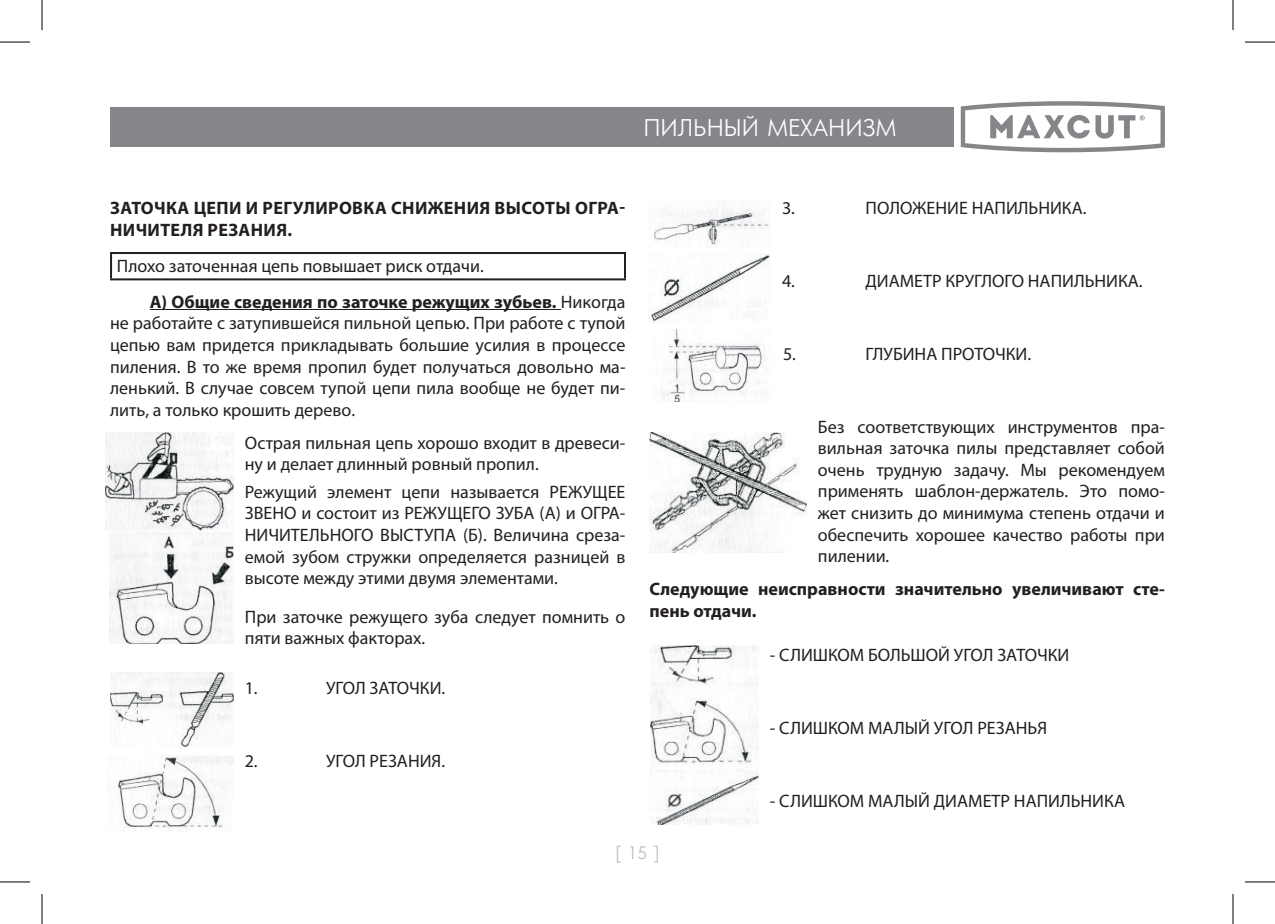
<style>
.page{position:relative;width:1275px;height:924px;background:#fff}
.page>*{position:absolute;margin:0;border:0;box-sizing:border-box;transform-origin:0 0}
.t1{font:24px "Futuris Cyrillic";color:#fff}
.t2{font:18px/21.6px "Myriad Pro";color:#231f20}
.t3{font:700 18px/21.6px "Myriad Pro";color:#231f20}
.t4{font:18px "Futuris Cyrillic";color:#bcbdc0}
.s1{font-weight:700}
</style>
<div class="page">
<svg style="left:960px;top:101px;width:205px;height:51px"></svg>
<div style="left:110px;top:107px;width:843px;height:39px;background:#848689"></div>
<hr style="left:150px;top:309px;width:411px;height:1px;background:#231f20">
<hr style="left:110px;top:252px;width:516px;height:2px;background:#231f20">
<hr style="left:110px;top:254px;width:2px;height:24px;background:#231f20">
<hr style="left:624px;top:254px;width:2px;height:24px;background:#231f20">
<hr style="left:110px;top:278px;width:516px;height:2px;background:#231f20">
<img style="left:106px;top:432px;width:128px;height:98px">
<img style="left:110px;top:672px;width:123px;height:74px">
<img style="left:110px;top:532px;width:124px;height:111px">
<img style="left:655px;top:329px;width:112px;height:72px">
<img style="left:117px;top:755px;width:116px;height:74px">
<img style="left:654px;top:208px;width:115px;height:37px">
<img style="left:649px;top:253px;width:121px;height:69px">
<img style="left:649px;top:432px;width:157px;height:120px">
<img style="left:651px;top:645px;width:107px;height:179px">
<hr style="left:0;top:42px;width:30px;height:1px;background:#000">
<hr style="left:1245px;top:42px;width:30px;height:1px;background:#000">
<hr style="left:0;top:881px;width:30px;height:1px;background:#000">
<hr style="left:1245px;top:881px;width:30px;height:1px;background:#000">
<hr style="left:42px;top:0;width:1px;height:30px;background:#000">
<hr style="left:42px;top:893px;width:1px;height:30px;background:#000">
<hr style="left:1232px;top:0;width:1px;height:30px;background:#000">
<hr style="left:1232px;top:893px;width:1px;height:30px;background:#000">
<h1 class="t1" style="left:643px;top:115px;width:255px">ПИЛЬНЫЙ МЕХАНИЗМ</h1>
<p class="t3" style="left:110px;top:197px;width:44px">Заточка</p>
<p class="t3" style="left:194px;top:197px;width:13px">цепи</p>
<p class="t3" style="left:246px;top:197px;width:106px">и регулировка</p>
<p class="t3" style="left:391px;top:197px;width:14px">снижения</p>
<p class="t3" style="left:494px;top:197px;width:132px">высоты огра-</p>
<p class="t3" style="left:110px;top:218px;width:13px">ничи</p>
<p class="t3" style="left:160px;top:218px;width:71px">теля резания</p>
<p class="t3" style="left:287px;top:218px;width:6px">.</p>
<p class="t2" style="left:117px;top:255px;width:368px">Плохо заточенная цепь повышает риск отдачи.</p>
<p class="t2" style="left:110px;top:290px;width:517px;text-align:justify;text-indent:40px"><span class="s1">А) Общие сведения по заточке режущих зубьев.</span> Никогда не работайте с затупившейся пильной цепью. При работе с тупой цепью вам придется прикладывать большие усилия в процессе пиления. В то же время пропил будет получаться довольно ма&shy;ленький. В случае совсем тупой цепи пила вообще не будет пи&shy;лить, а только крошить дерево.</p>
<p class="t2" style="left:245px;top:431px;width:382px">Острая пильная цепь хорошо входит в древеси&shy;ну и делает длинный ровный пропил.</p>
<p class="t2" style="left:245px;top:480px;width:382px">Режущий элемент цепи называется РЕЖУЩЕЕ ЗВЕН О и состоит из РЕЖУЩЕГО ЗУБА (А) и ОГРА-НИ ЧИТЕЛЬНОГО ВЫСТУПА (Б). Величина среза&shy;емой зубом стружки определяется разницей в высоте между этими двумя элементами.</p>
<p class="t2" style="left:245px;top:605px;width:382px">При заточке режущего зуба следует помнить о пяти важных факторах.</p>
<p class="t2" style="left:245px;top:677px;width:14px">1.</p>
<p class="t2" style="left:326px;top:677px;width:121px">УГОЛ ЗАТОЧКИ .</p>
<p class="t2" style="left:245px;top:749px;width:14px">2.</p>
<p class="t2" style="left:326px;top:749px;width:121px">УГОЛ РЕЗАНИЯ.</p>
<p class="t2" style="left:782px;top:197px;width:14px">3.</p>
<p class="t2" style="left:865px;top:197px;width:72px">ПОЛОЖЕНИЕ</p>
<p class="t2" style="left:971px;top:197px;width:116px">НАПИЛЬНИ КА.</p>
<p class="t2" style="left:782px;top:270px;width:45px">4. ДИ</p>
<p class="t2" style="left:888px;top:270px;width:255px">АМЕТР КРУГЛОГО НАПИЛЬНИ КА.</p>
<p class="t2" style="left:783px;top:342px;width:53px">5. Г</p>
<p class="t2" style="left:873px;top:342px;width:160px">ЛУБИНА ПРОТОЧКИ .</p>
<p class="t2" style="left:818px;top:415px;width:348px;text-align:justify">Без соответствующих инструментов пра&shy;вильная заточка пилы представляет собой очень трудную задачу. Мы рекомендуем применять шаблон-держатель. Это помо&shy;жет снизить до минимума степень отдачи и обеспечить хорошее качество работы при пилении.</p>
<p class="t3" style="left:649px;top:577px;width:517px">Следующие неисправности значительно увеличивают сте&shy;пень отдачи.</p>
<p class="t2" style="left:770px;top:643px;width:298px">- СЛИШ КОМ БОЛЬШОЙ УГОЛ ЗАТОЧКИ</p>
<p class="t2" style="left:770px;top:716px;width:279px">- СЛИШ КОМ МАЛЫЙ УГОЛ РЕЗАНЬЯ</p>
<p class="t2" style="left:770px;top:789px;width:356px">- СЛИШ КОМ МАЛЫЙ ДИАМЕТР НАПИЛЬНИ КА</p>
<p class="t4" style="left:615px;top:843px;width:45px">[ 15 ]</p>
</div>
